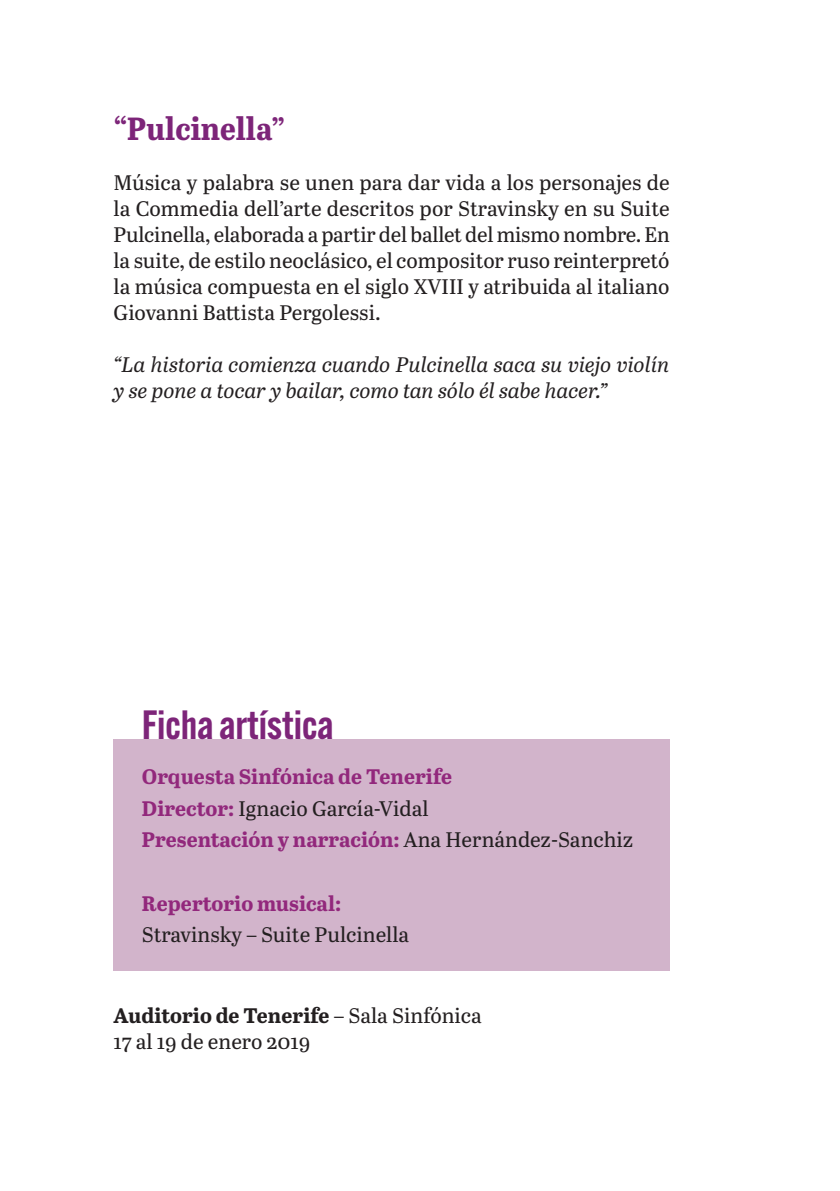
<style>
.page{position:relative;width:840px;height:1191px;background:#fff}
.page>*{position:absolute;margin:0;border:0;box-sizing:border-box;transform-origin:0 0}
._06_Subtitulos_Inter{font:600 40px "Alternate Gothic ATF";color:#7d2579}
._05_Titulos_Interior{font:700 32px "Abril Titling Nar";color:#7d2579}
._01_copy{font:21px/26px "Abril Text";color:#231f20;text-align:justify}
._01_copy-2{font:italic 21px/26px "Abril Text";color:#231f20}
._01_copy-3{font:700 21px "Abril Text";color:#92287c}
._01_copy-4{font:700 21px "Abril Text";color:#231f20}
.s1{font-weight:700;color:#92287c}
.s2{font-weight:400;color:#231f20}
.s3{font-weight:400}
</style>
<div class="page">
<div style="left:113px;top:739px;width:556px;height:231px;background:#d2b4cb"></div>
<p class="_05_Titulos_Interior" style="left:113px;top:105px;width:173px">“Pulcinella”</p>
<p class="_01_copy" style="left:113px;top:169px;width:557px">Música y palabra se unen para dar vida a los personajes de la Commedia dell’arte descritos por Stravinsky en su Suite Pulcinella, elaborada a partir del ballet del mismo nombre. En la suite, de estilo neoclásico, el compositor ruso reinterpretó la música compuesta en el siglo XVIII y atribuida al italiano Giovanni Battista Pergolessi.</p>
<p class="_01_copy-2" style="left:113px;top:351px;width:557px">“La historia comienza cuando Pulcinella saca su viejo violín y se pone a tocar y bailar, como tan sólo él sabe hacer.”</p>
<p class="_06_Subtitulos_Inter" style="left:142px;top:699px;width:193px">Ficha artística</p>
<p class="_01_copy-3" style="left:142px;top:761px;width:312px">Orquesta Sinfónica de Tenerife</p>
<p class="_01_copy" style="left:142px;top:794px;width:288px"><span class="s1">Director:</span> Ignacio García-Vidal</p>
<p class="_01_copy-3" style="left:142px;top:824px;width:493px">Presentación y narración: <span class="s2">Ana Hernández-Sanchiz</span></p>
<p class="_01_copy-3" style="left:142px;top:887px;width:201px">Repertorio musical:</p>
<p class="_01_copy" style="left:142px;top:921px;width:269px">Stravinsky – Suite Pulcinella</p>
<p class="_01_copy-4" style="left:113px;top:999px;width:370px">Auditorio de Tenerife <span class="s3">– Sala Sinfónica</span></p>
<p class="_01_copy" style="left:113px;top:1027px;width:198px">17 al 19 de enero 2019</p>
</div>
